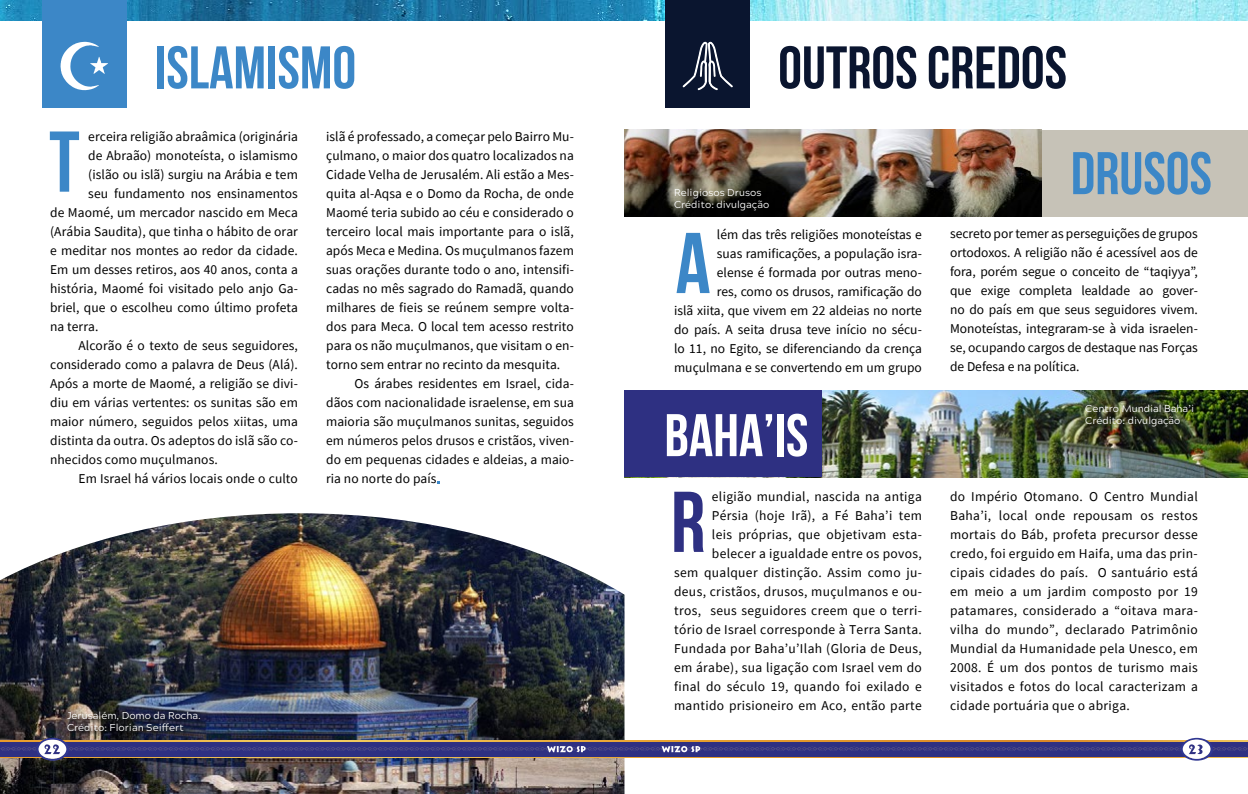
<style>
.page{position:relative;width:1248px;height:794px;background:#fff}
.page>*{position:absolute;margin:0;border:0;box-sizing:border-box;transform-origin:0 0}
.t1{font:700 86px "Bebas Neue";color:#3c87c7}
.t2{font:700 86px "Bebas Neue";color:#2e3082}
.t3{font:700 60px "Bebas Neue";color:#3c87c7}
.t4{font:700 60px "Bebas Neue";color:#0a152f}
.t5{font:700 60px "Bebas Neue";color:#fff}
.t6{font:13.5px/19px "Source Sans Pro";letter-spacing:.005em;color:#000;text-align:justify}
.t7{font:13.5px/19px "Source Sans Pro";letter-spacing:.025em;color:#000;text-align:right}
.t8{font:10px/12px "Acherus Grotesque";color:#fff}
</style>
<div class="page">
<div style="left:624px;top:130px;width:623px;height:87px;background:#c6c2b7"></div>
<img style="left:624px;top:130px;width:417px;height:87px">
<img style="left:821px;top:390px;width:426px;height:87px">
<div style="left:624px;top:390px;width:197px;height:87px;background:#2e3082"></div>
<img style="left:0;top:0;width:1247px;height:21px">
<div style="left:42px;top:0;width:85px;height:108px;background:#3c87c7"></div>
<div style="left:665px;top:0;width:85px;height:108px;background:#0a152f"></div>
<img style="left:0;top:513px;width:624px;height:281px">
<svg style="left:67px;top:711px;width:138px;height:24px"></svg>
<svg style="left:60px;top:42px;width:48px;height:48px"></svg>
<svg style="left:682px;top:41px;width:51px;height:50px"></svg>
<svg style="left:0;top:738px;width:1248px;height:22px"></svg>
<h2 class="t3" style="left:155px;top:35px;width:203px">ISLAMISMO</h2>
<h2 class="t4" style="left:778px;top:35px;width:290px">OUTROS CREDOS</h2>
<p class="t6" style="left:88px;top:127px;width:211px">erceira religião abraâmica (originária</p>
<p class="t6" style="left:88px;top:146px;width:211px">de Abraão) monoteísta, o islamismo</p>
<p class="t6" style="left:88px;top:165px;width:211px">(islão ou islã) surgiu na Arábia e tem</p>
<p class="t6" style="left:88px;top:184px;width:211px">seu fundamento nos ensinamentos</p>
<p class="t6" style="left:50px;top:203px;width:249px">de Maomé, um mercador nascido em Meca</p>
<p class="t6" style="left:50px;top:222px;width:249px">(Arábia Saudita), que tinha o hábito de orar</p>
<p class="t6" style="left:50px;top:241px;width:249px">e meditar nos montes ao redor da cidade.</p>
<p class="t6" style="left:50px;top:260px;width:249px">Em um desses retiros, aos 40 anos, conta a</p>
<p class="t6" style="left:50px;top:279px;width:249px">história, Maomé foi visitado pelo anjo Ga-</p>
<p class="t6" style="left:50px;top:298px;width:249px">briel, que o escolheu como último profeta</p>
<p class="t6" style="left:50px;top:317px;width:50px">na terra.</p>
<p class="t6" style="left:78px;top:336px;width:221px">Alcorão é o texto de seus seguidores,</p>
<p class="t6" style="left:50px;top:355px;width:249px">considerado como a palavra de Deus (Alá).</p>
<p class="t6" style="left:50px;top:374px;width:249px">Após a morte de Maomé, a religião se divi-</p>
<p class="t6" style="left:50px;top:393px;width:249px">diu em várias vertentes: os sunitas são em</p>
<p class="t6" style="left:50px;top:412px;width:249px">maior número, seguidos pelos xiitas, uma</p>
<p class="t6" style="left:50px;top:431px;width:249px">distinta da outra. Os adeptos do islã são co-</p>
<p class="t6" style="left:50px;top:450px;width:169px">nhecidos como muçulmanos.</p>
<p class="t6" style="left:78px;top:469px;width:221px">Em Israel há vários locais onde o culto</p>
<h1 class="t1" style="left:49px;top:115px;width:32px">T</h1>
<p class="t6" style="left:326px;top:127px;width:249px">islã é professado, a começar pelo Bairro Mu&shy;çulmano, o maior dos quatro localizados na Cidade Velha de Jerusalém. Ali estão a Mes&shy;quita al-Aqsa e o Domo da Rocha, de onde Maomé teria subido ao céu e considerado o terceiro local mais importante para o islã, após Meca e Medina. Os muçulmanos fazem suas orações durante todo o ano, intensifi&shy;cadas no mês sagrado do Ramadã, quando milhares de fieis se reúnem sempre volta&shy;dos para Meca. O local tem acesso restrito para os não muçulmanos, que visitam o en&shy;torno sem entrar no recinto da mesquita.</p>
<p class="t6" style="left:326px;top:374px;width:249px;text-indent:28px">Os árabes residentes em Israel, cida&shy;dãos com nacionalidade israelense, em sua maioria são muçulmanos sunitas, seguidos em números pelos drusos e cristãos, viven&shy;do em pequenas cidades e aldeias, a maio&shy;ria no norte do país.</p>
<p class="t8" style="left:67px;top:709px;width:135px">Jerusalém, Domo da Rocha.<br>Crédito: Florian Seiffert</p>
<p class="t8" style="left:674px;top:186px;width:97px">Religiosos Drusos<br>Crédito: divulgação</p>
<p class="t6" style="left:674px;top:224px;width:249px;text-align:right">lém das três religiões monoteístas e<br>suas ramificações, a população isra-<br>elense é formada por outras meno-<br>res, como os drusos, ramificação do<br>islã xiita, que vivem em 22 aldeias no norte do país. A seita drusa teve início no sécu&shy;lo 11, no Egito, se diferenciando da crença muçulmana e se convertendo em um grupo</p>
<h1 class="t1" style="left:675px;top:216px;width:36px">A</h1>
<h2 class="t5" style="left:664px;top:402px;width:145px">BAHA’IS</h2>
<h2 class="t3" style="left:1070px;top:140px;width:143px">DRUSOS</h2>
<p class="t6" style="left:950px;top:224px;width:249px">secreto por temer as perseguições de grupos ortodoxos. A religião não é acessível aos de fora, porém segue o conceito de “taqiyya”, que exige completa lealdade ao gover&shy;no do país em que seus seguidores vivem.<br>Monoteístas, integraram-se à vida israelen&shy;se, ocupando cargos de destaque nas Forças de Defesa e na política.</p>
<p class="t8" style="left:1085px;top:402px;width:110px">Centro Mundial Baha’i<br>Crédito: divulgação</p>
<p class="t7" style="left:674px;top:487px;width:249px">eligião mundial, nascida na antiga Pérsia (hoje Irã), a Fé Baha’i tem<br>leis próprias, que objetivam esta&shy;belecer a igualdade entre os povos,<br>sem qualquer distinção. Assim como ju&shy;deus, cristãos, drusos, muçulmanos e ou&shy;tros, seus seguidores creem que o terri&shy;tório de Israel corresponde à Terra Santa.<br>Fundada por Baha’u’Ilah (Gloria de Deus, em árabe), sua ligação com Israel vem do final do século 19, quando foi exilado e mantido prisioneiro em Aco, então parte</p>
<p class="t6" style="left:950px;top:487px;width:249px">do Império Otomano. O Centro Mundial Baha’i, local onde repousam os restos mortais do Báb, profeta precursor desse credo, foi erguido em Haifa, uma das prin&shy;cipais cidades do país. O santuário está em meio a um jardim composto por 19 patamares, considerado a “oitava mara&shy;vilha do mundo”, declarado Patrimônio Mundial da Humanidade pela Unesco, em 2008. É um dos pontos de turismo mais visitados e fotos do local caracterizam a cidade portuária que o abriga.</p>
<h1 class="t2" style="left:670px;top:475px;width:36px">R</h1>
</div>
